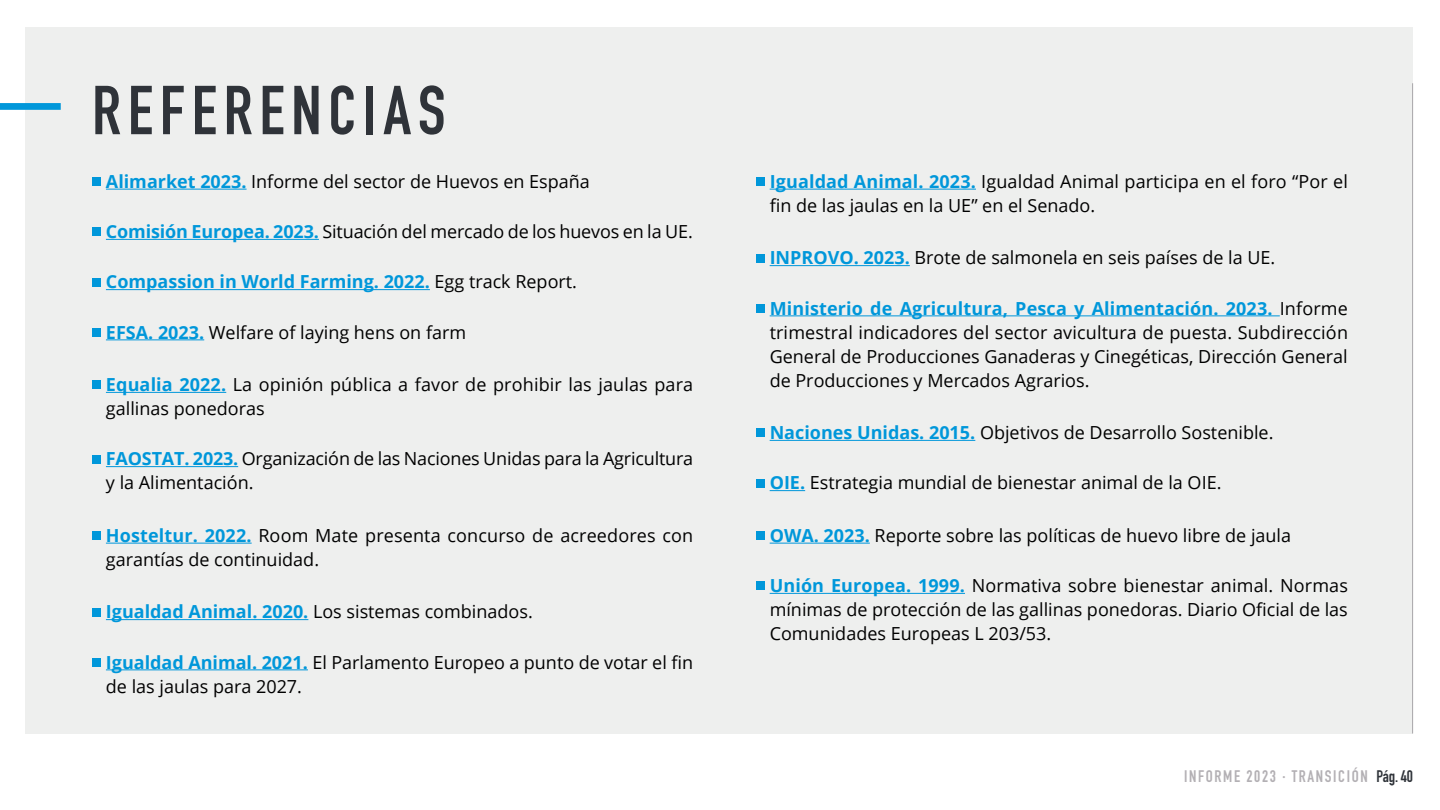
<style>
.page{position:relative;width:1440px;height:810px;background:#fff}
.page>*{position:absolute;margin:0;border:0;box-sizing:border-box;transform-origin:0 0}
.t1{font:700 67.95px "DIN Condensed";letter-spacing:.1em;color:#2f3339}
.t2{font:18px/24px "Open Sans";color:#000}
.t3{font:700 18px "Open Sans";color:#0097da}
.t4{font:700 16.5px "DIN Condensed";letter-spacing:.1em;color:#b3b0b4}
.s1{font-weight:700;color:#0097da}
.s2{font-weight:400;color:#000}
.s3{color:#2f3339}
</style>
<div class="page">
<div style="left:26px;top:27px;width:1387px;height:707px;background:#eeefee"></div>
<div style="left:0;top:103px;width:61px;height:7px;background:#0097da"></div>
<hr style="left:106px;top:189px;width:141px;height:1px;background:#0097da">
<hr style="left:106px;top:239px;width:213px;height:1px;background:#0097da">
<hr style="left:106px;top:289px;width:324px;height:1px;background:#0097da">
<hr style="left:106px;top:339px;width:98px;height:1px;background:#0097da">
<hr style="left:106px;top:392px;width:120px;height:1px;background:#0097da">
<hr style="left:106px;top:466px;width:132px;height:1px;background:#0097da">
<hr style="left:106px;top:543px;width:146px;height:1px;background:#0097da">
<hr style="left:106px;top:619px;width:202px;height:1px;background:#0097da">
<hr style="left:106px;top:669px;width:202px;height:1px;background:#0097da">
<div style="left:92px;top:177px;width:9px;height:9px;background:#0097da"></div>
<div style="left:92px;top:227px;width:9px;height:9px;background:#0097da"></div>
<div style="left:92px;top:278px;width:9px;height:9px;background:#0097da"></div>
<div style="left:92px;top:328px;width:9px;height:9px;background:#0097da"></div>
<div style="left:92px;top:380px;width:9px;height:9px;background:#0097da"></div>
<div style="left:92px;top:455px;width:9px;height:9px;background:#0097da"></div>
<div style="left:92px;top:531px;width:9px;height:9px;background:#0097da"></div>
<div style="left:92px;top:608px;width:9px;height:9px;background:#0097da"></div>
<div style="left:92px;top:658px;width:9px;height:9px;background:#0097da"></div>
<hr style="left:770px;top:189px;width:206px;height:1px;background:#0097da">
<hr style="left:770px;top:265px;width:140px;height:1px;background:#0097da">
<hr style="left:770px;top:315px;width:510px;height:1px;background:#0097da">
<hr style="left:770px;top:440px;width:205px;height:1px;background:#0097da">
<hr style="left:770px;top:490px;width:35px;height:1px;background:#0097da">
<hr style="left:770px;top:543px;width:100px;height:1px;background:#0097da">
<hr style="left:770px;top:593px;width:195px;height:1px;background:#0097da">
<div style="left:756px;top:177px;width:9px;height:9px;background:#0097da"></div>
<div style="left:756px;top:254px;width:9px;height:9px;background:#0097da"></div>
<div style="left:756px;top:304px;width:9px;height:9px;background:#0097da"></div>
<div style="left:756px;top:428px;width:9px;height:9px;background:#0097da"></div>
<div style="left:756px;top:479px;width:9px;height:9px;background:#0097da"></div>
<div style="left:756px;top:531px;width:9px;height:9px;background:#0097da"></div>
<div style="left:756px;top:581px;width:9px;height:9px;background:#0097da"></div>
<h1 class="t1" style="left:92px;top:65px;width:355px">REFERENCIAS</h1>
<p class="t2" style="left:106px;top:169px;width:486px"><span class="s1">Alimarket 2023.</span> Informe del sector de Huevos en España</p>
<p class="t2" style="left:106px;top:219px;width:588px"><span class="s1">Comisión Europea. 2023.</span> Situación del mercado de los huevos en la UE.</p>
<p class="t3" style="left:106px;top:269px;width:473px">Compassion in World Farming. 2022. <span class="s2">Egg track Report.</span></p>
<p class="t2" style="left:106px;top:320px;width:362px"><span class="s1">EFSA. 2023.</span> Welfare of laying hens on farm</p>
<p class="t2" style="left:106px;top:372px;width:589px"><span class="s1">Equalia 2022.</span> La opinión pública a favor de prohibir las jaulas para gallinas ponedoras</p>
<p class="t2" style="left:106px;top:446px;width:589px"><span class="s1">FAOSTAT. 2023.</span> Organización de las Naciones Unidas para la Agricultura y la Alimentación.</p>
<p class="t2" style="left:106px;top:523px;width:589px"><span class="s1">Hosteltur. 2022.</span> Room Mate presenta concurso de acreedores con garantías de continuidad.</p>
<p class="t2" style="left:106px;top:599px;width:428px"><span class="s1">Igualdad Animal. 2020.</span> Los sistemas combinados.</p>
<p class="t2" style="left:106px;top:650px;width:589px"><span class="s1">Igualdad Animal. 2021.</span> El Parlamento Europeo a punto de votar el fin de las jaulas para 2027.</p>
<p class="t2" style="left:770px;top:169px;width:580px"><span class="s1">Igualdad Animal. 2023.</span> Igualdad Animal participa en el foro “Por el fin de las jaulas en la UE” en el Senado.</p>
<p class="t2" style="left:770px;top:245px;width:507px"><span class="s1">INPROVO. 2023.</span> Brote de salmonela en seis países de la UE.</p>
<p class="t2" style="left:770px;top:296px;width:580px;text-align:justify"><span class="s1">Ministerio de Agricultura, Pesca y Alimentación. 2023.</span> Informe trimestral indicadores del sector avicultura de puesta. Subdirección General de Producciones Ganaderas y Cinegéticas, Dirección General de Producciones y Mercados Agrarios.</p>
<p class="t2" style="left:770px;top:420px;width:505px"><span class="s1">Naciones Unidas. 2015.</span> Objetivos de Desarrollo Sostenible.</p>
<p class="t2" style="left:770px;top:470px;width:453px"><span class="s1">OIE.</span> Estrategia mundial de bienestar animal de la OIE.</p>
<p class="t2" style="left:770px;top:523px;width:523px"><span class="s1">OWA. 2023.</span> Reporte sobre las políticas de huevo libre de jaula</p>
<p class="t2" style="left:770px;top:573px;width:580px;text-align:justify"><span class="s1">Unión Europea. 1999.</span> Normativa sobre bienestar animal. Normas mínimas de protección de las gallinas ponedoras. Diario Oficial de las Comunidades Europeas L 203/53.</p>
<p class="t4" style="left:1184px;top:765px;width:230px">INFORME 2023 · TRANSICIÓN <span class="s3">Pág. 40</span></p>
</div>
